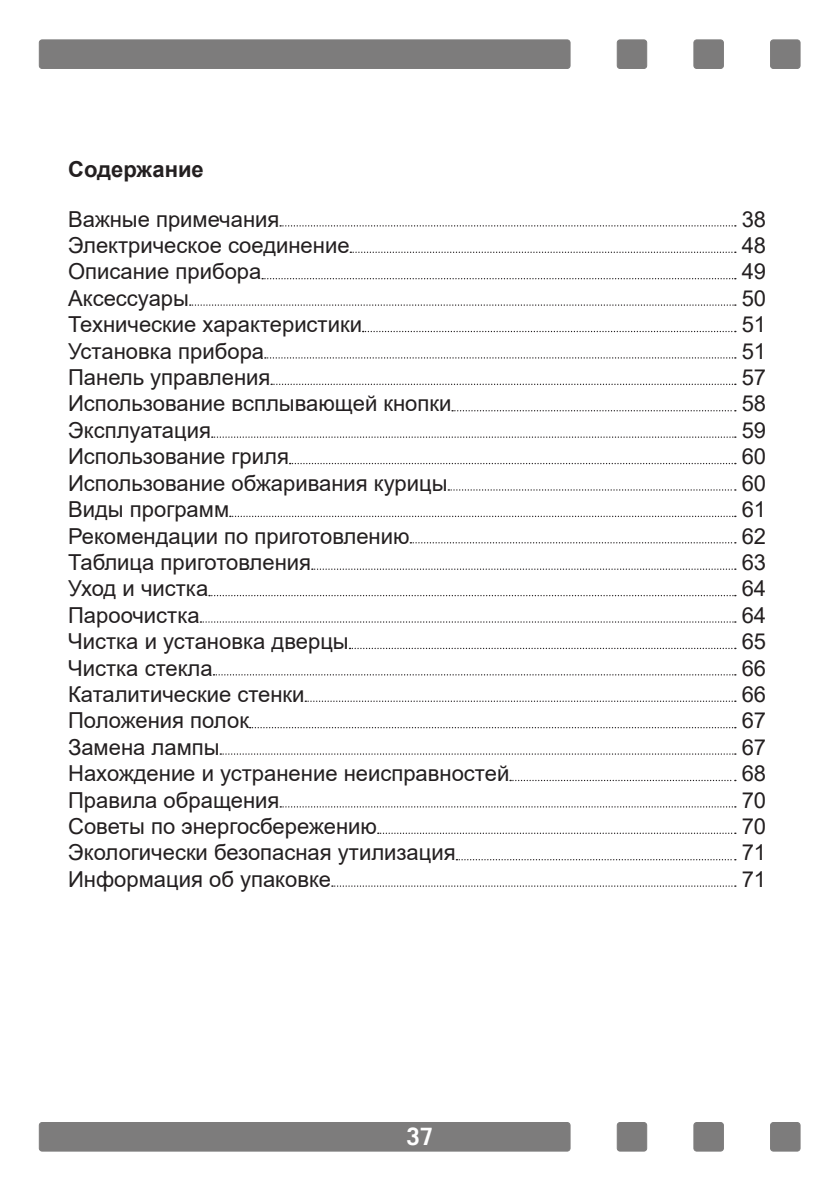
<style>
.page{position:relative;width:840px;height:1191px;background:#fff}
.page>*{position:absolute;margin:0;border:0;box-sizing:border-box;transform-origin:0 0}
.t1{font:700 24px "Trade Gothic";color:#fff}
.t2{font:22px "Arial";color:#231f20}
.t3{font:700 22px "Arial";color:#231f20}
</style>
<div class="page">
<div style="left:39px;top:40px;width:530px;height:28px;background:#7d7c7c;border-radius:3px"></div>
<div style="left:39px;top:40px;width:531px;height:29px;border:1px solid #7d7c7c;border-radius:3px"></div>
<div style="left:770px;top:40px;width:29px;height:28px;background:#7d7c7c;border-radius:3px"></div>
<div style="left:769px;top:40px;width:30px;height:29px;border:1px solid #7d7c7c;border-radius:3px"></div>
<div style="left:617px;top:40px;width:29px;height:28px;background:#7d7c7c;border-radius:3px"></div>
<div style="left:616px;top:40px;width:30px;height:29px;border:1px solid #7d7c7c;border-radius:3px"></div>
<div style="left:693px;top:40px;width:30px;height:28px;background:#7d7c7c;border-radius:3px"></div>
<div style="left:693px;top:40px;width:30px;height:29px;border:1px solid #7d7c7c;border-radius:3px"></div>
<div style="left:39px;top:1122px;width:530px;height:29px;background:#7d7c7c;border-radius:3px"></div>
<div style="left:39px;top:1122px;width:531px;height:29px;border:1px solid #7d7c7c;border-radius:3px"></div>
<div style="left:770px;top:1122px;width:29px;height:29px;background:#7d7c7c;border-radius:3px"></div>
<div style="left:769px;top:1122px;width:30px;height:29px;border:1px solid #7d7c7c;border-radius:3px"></div>
<div style="left:617px;top:1122px;width:29px;height:29px;background:#7d7c7c;border-radius:3px"></div>
<div style="left:616px;top:1122px;width:30px;height:29px;border:1px solid #7d7c7c;border-radius:3px"></div>
<div style="left:693px;top:1122px;width:30px;height:29px;background:#7d7c7c;border-radius:3px"></div>
<div style="left:693px;top:1122px;width:30px;height:29px;border:1px solid #7d7c7c;border-radius:3px"></div>
<svg style="left:280px;top:225px;width:455px;height:1px"></svg>
<svg style="left:350px;top:251px;width:385px;height:2px"></svg>
<svg style="left:262px;top:278px;width:473px;height:1px"></svg>
<svg style="left:190px;top:304px;width:545px;height:2px"></svg>
<svg style="left:362px;top:331px;width:373px;height:1px"></svg>
<svg style="left:265px;top:357px;width:470px;height:1px"></svg>
<svg style="left:271px;top:383px;width:464px;height:2px"></svg>
<svg style="left:452px;top:410px;width:283px;height:1px"></svg>
<svg style="left:212px;top:436px;width:523px;height:2px"></svg>
<svg style="left:289px;top:463px;width:446px;height:1px"></svg>
<svg style="left:448px;top:489px;width:287px;height:1px"></svg>
<svg style="left:230px;top:515px;width:505px;height:2px"></svg>
<svg style="left:410px;top:542px;width:325px;height:1px"></svg>
<svg style="left:312px;top:568px;width:423px;height:2px"></svg>
<svg style="left:209px;top:595px;width:526px;height:1px"></svg>
<svg style="left:200px;top:621px;width:535px;height:1px"></svg>
<svg style="left:349px;top:647px;width:386px;height:2px"></svg>
<svg style="left:213px;top:674px;width:522px;height:1px"></svg>
<svg style="left:305px;top:700px;width:430px;height:2px"></svg>
<svg style="left:249px;top:727px;width:486px;height:1px"></svg>
<svg style="left:220px;top:753px;width:515px;height:1px"></svg>
<svg style="left:510px;top:779px;width:225px;height:2px"></svg>
<svg style="left:280px;top:806px;width:455px;height:1px"></svg>
<svg style="left:377px;top:832px;width:358px;height:2px"></svg>
<svg style="left:456px;top:859px;width:279px;height:1px"></svg>
<svg style="left:332px;top:885px;width:403px;height:1px"></svg>
<p class="t3" style="left:68px;top:154px;width:137px">Содержание</p>
<p class="t2" style="left:68px;top:204px;width:213px">Важные примечания</p>
<p class="t2" style="left:741px;top:204px;width:26px">38</p>
<p class="t2" style="left:68px;top:230px;width:283px">Электрическое соединение</p>
<p class="t2" style="left:741px;top:230px;width:26px">48</p>
<p class="t2" style="left:68px;top:256px;width:195px">Описание прибора</p>
<p class="t2" style="left:741px;top:256px;width:26px">49</p>
<p class="t2" style="left:68px;top:283px;width:122px">Аксессуары</p>
<p class="t2" style="left:741px;top:283px;width:26px">50</p>
<p class="t2" style="left:68px;top:309px;width:295px">Технические характеристики</p>
<p class="t2" style="left:741px;top:309px;width:26px">51</p>
<p class="t2" style="left:68px;top:336px;width:197px">Установка прибора</p>
<p class="t2" style="left:741px;top:336px;width:26px">51</p>
<p class="t2" style="left:68px;top:362px;width:204px">Панель управления</p>
<p class="t2" style="left:741px;top:362px;width:26px">57</p>
<p class="t2" style="left:68px;top:388px;width:384px">Использование всплывающей кнопки</p>
<p class="t2" style="left:741px;top:388px;width:26px">58</p>
<p class="t2" style="left:68px;top:415px;width:144px">Эксплуатация</p>
<p class="t2" style="left:741px;top:415px;width:26px">59</p>
<p class="t2" style="left:68px;top:441px;width:222px">Использование гриля</p>
<p class="t2" style="left:741px;top:441px;width:26px">60</p>
<p class="t2" style="left:68px;top:468px;width:381px">Использование обжаривания курицы</p>
<p class="t2" style="left:741px;top:468px;width:26px">60</p>
<p class="t2" style="left:68px;top:494px;width:162px">Виды программ</p>
<p class="t2" style="left:741px;top:494px;width:26px">61</p>
<p class="t2" style="left:68px;top:520px;width:343px">Рекомендации по приготовлению</p>
<p class="t2" style="left:741px;top:520px;width:26px">62</p>
<p class="t2" style="left:68px;top:547px;width:244px">Таблица приготовления</p>
<p class="t2" style="left:741px;top:547px;width:26px">63</p>
<p class="t2" style="left:68px;top:573px;width:142px">Уход и чистка</p>
<p class="t2" style="left:741px;top:573px;width:26px">64</p>
<p class="t2" style="left:68px;top:600px;width:133px">Пароочистка</p>
<p class="t2" style="left:741px;top:600px;width:26px">64</p>
<p class="t2" style="left:68px;top:626px;width:282px">Чистка и установка дверцы</p>
<p class="t2" style="left:741px;top:626px;width:26px">65</p>
<p class="t2" style="left:68px;top:652px;width:146px">Чистка стекла</p>
<p class="t2" style="left:741px;top:652px;width:26px">66</p>
<p class="t2" style="left:68px;top:679px;width:238px">Каталитические стенки</p>
<p class="t2" style="left:741px;top:679px;width:26px">66</p>
<p class="t2" style="left:68px;top:705px;width:182px">Положения полок</p>
<p class="t2" style="left:741px;top:705px;width:26px">67</p>
<p class="t2" style="left:68px;top:732px;width:153px">Замена лампы</p>
<p class="t2" style="left:741px;top:732px;width:26px">67</p>
<p class="t2" style="left:68px;top:758px;width:442px">Нахождение и устранение неисправностей</p>
<p class="t2" style="left:741px;top:758px;width:26px">68</p>
<p class="t2" style="left:68px;top:784px;width:213px">Правила обращения</p>
<p class="t2" style="left:741px;top:784px;width:26px">70</p>
<p class="t2" style="left:68px;top:811px;width:310px">Советы по энергосбережению</p>
<p class="t2" style="left:741px;top:811px;width:26px">70</p>
<p class="t2" style="left:68px;top:837px;width:389px">Экологически безопасная утилизация</p>
<p class="t2" style="left:741px;top:837px;width:26px">71</p>
<p class="t2" style="left:68px;top:864px;width:264px">Информация об упаковке</p>
<p class="t2" style="left:741px;top:864px;width:26px">71</p>
<p class="t1" style="left:406px;top:1127px;width:28px">37</p>
</div>
